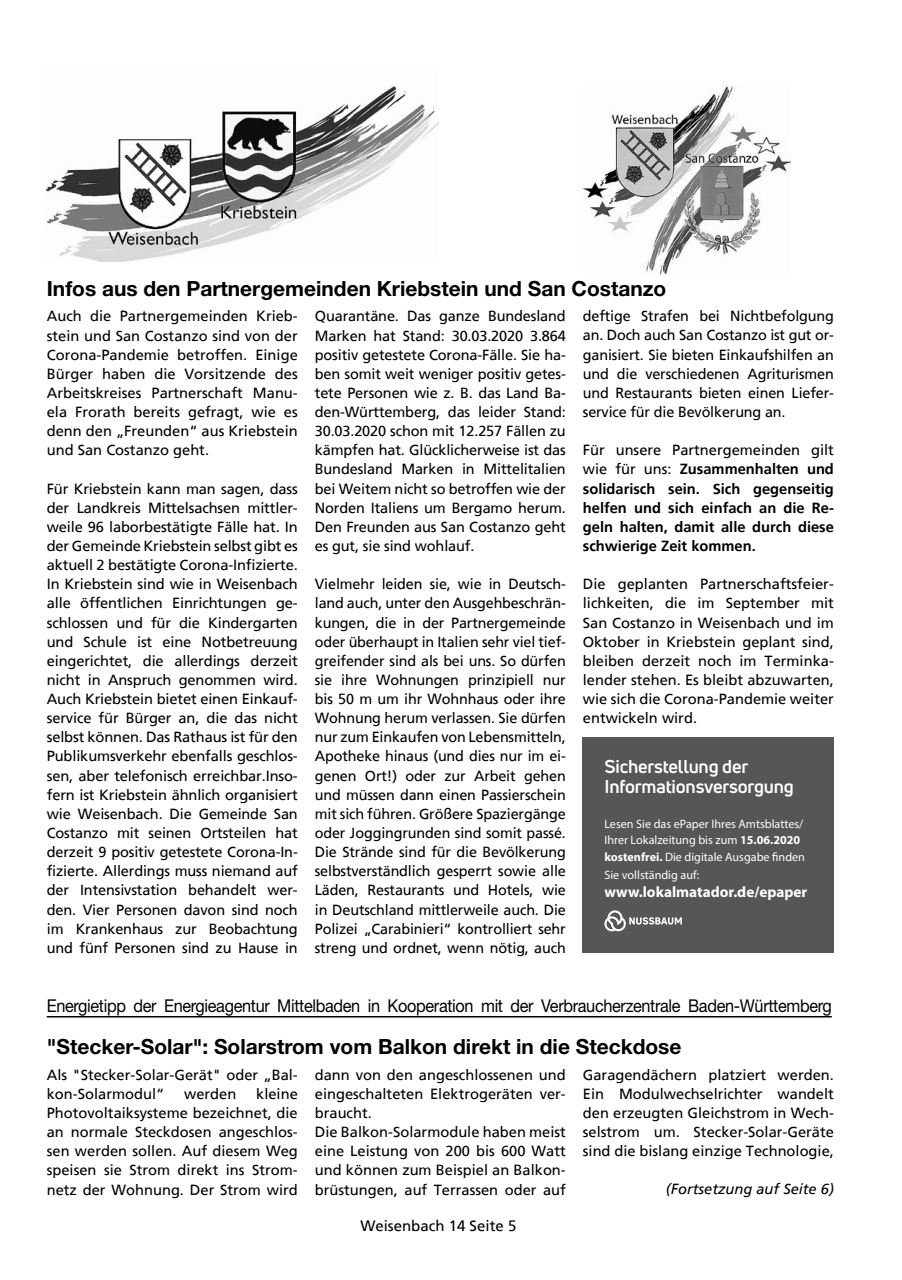
<style>
.page{position:relative;width:902px;height:1280px;background:#fff}
.page>*{position:absolute;margin:0;border:0;box-sizing:border-box;transform-origin:0 0}
.t1{font:700 20.85px "Helvetica Neue";color:#000}
.t2{font:700 18.15px/19.6px "Uni Neue";letter-spacing:-.01em;color:#fff}
.t3{font:17.7px "Helvetica Neue";letter-spacing:-.02em;color:#000;scale:.92 1}
.t4{font:700 15.15px "Myriad Pro";color:#fff}
.t5{font:15px "Frutiger";color:#000}
.t6{font:14.7px/19.2px "Frutiger";color:#000;text-align:justify}
.t7{font:700 14.7px/19.2px "Frutiger";color:#000;text-align:justify}
.t8{font:italic 14.7px "Frutiger";color:#000}
.t9{font:12.15px/16.6px "Myriad Pro";color:#fff}
.s1{font-weight:400}
.s2{font-weight:700}
</style>
<div class="page">
<img style="left:583px;top:85px;width:207px;height:189px">
<img style="left:47px;top:86px;width:391px;height:176px">
<hr style="left:47px;top:1016px;width:784px;height:1px;background:#000">
<div style="left:583px;top:738px;width:250px;height:215px;background:#565656"></div>
<svg style="left:604px;top:910px;width:77px;height:21px"></svg>
<h1 class="t1" style="left:47px;top:276px;width:621px">Infos aus den Partnergemeinden Kriebstein und San Costanzo</h1>
<p class="t6" style="left:47px;top:307px;width:252px">Auch die Partnergemeinden Krieb&shy;stein und San Costanzo sind von der Corona-Pandemie betroffen. Einige Bürger haben die Vorsitzende des Arbeitskreises Partnerschaft Manu&shy;ela Frorath bereits gefragt, wie es denn den „Freunden“ aus Kriebstein und San Costanzo geht.</p>
<p class="t6" style="left:47px;top:479px;width:252px">Für Kriebstein kann man sagen, dass der Landkreis Mittelsachsen mittler&shy;weile 96 laborbestätigte Fälle hat. In der Gemeinde Kriebstein selbst gibt es aktuell 2 bestätigte Corona-Infizierte.<br>In Kriebstein sind wie in Weisenbach alle öffentlichen Einrichtungen ge&shy;schlossen und für die Kindergarten und Schule ist eine Notbetreuung eingerichtet, die allerdings derzeit nicht in Anspruch genommen wird.<br>Auch Kriebstein bietet einen Einkauf&shy;service für Bürger an, die das nicht selbst können. Das Rathaus ist für den Publikumsverkehr ebenfalls geschlos&shy;sen, aber telefonisch erreichbar.Inso&shy;fern ist Kriebstein ähnlich organisiert wie Weisenbach. Die Gemeinde San Costanzo mit seinen Ortsteilen hat derzeit 9 positiv getestete Corona-In&shy;fizierte. Allerdings muss niemand auf der Intensivstation behandelt wer&shy;den. Vier Personen davon sind noch im Krankenhaus zur Beobachtung und fünf Personen sind zu Hause in</p>
<p class="t6" style="left:583px;top:306px;width:252px">deftige Strafen bei Nichtbefolgung an. Doch auch San Costanzo ist gut or&shy;ganisiert. Sie bieten Einkaufshilfen an und die verschiedenen Agriturismen und Restaurants bieten einen Liefer&shy;service für die Bevölkerung an.</p>
<p class="t7" style="left:583px;top:440px;width:252px"><span class="s1">Für unsere Partnergemeinden gilt wie für uns:</span> Zusammenhalten und solidarisch sein. Sich gegenseitig helfen und sich einfach an die Re&shy;geln halten, damit alle durch diese schwierige Zeit kommen.</p>
<p class="t6" style="left:583px;top:574px;width:252px">Die geplanten Partnerschaftsfeier&shy;lichkeiten, die im September mit San Costanzo in Weisenbach und im Oktober in Kriebstein geplant sind, bleiben derzeit noch im Terminka&shy;lender stehen. Es bleibt abzuwarten, wie sich die Corona-Pandemie weiter entwickeln wird.</p>
<p class="t6" style="left:315px;top:306px;width:252px">Quarantäne. Das ganze Bundesland Marken hat Stand: 30.03.2020 3.864 positiv getestete Corona-Fälle. Sie ha&shy;ben somit weit weniger positiv getes&shy;tete Personen wie z. B. das Land Ba&shy;den-Württemberg, das leider Stand:<br>30.03.2020 schon mit 12.257 Fällen zu kämpfen hat. Glücklicherweise ist das Bundesland Marken in Mittelitalien bei Weitem nicht so betroffen wie der Norden Italiens um Bergamo herum.<br>Den Freunden aus San Costanzo geht es gut, sie sind wohlauf.</p>
<p class="t6" style="left:315px;top:574px;width:252px">Vielmehr leiden sie, wie in Deutsch&shy;land auch, unter den Ausgehbeschrän&shy;kungen, die in der Partnergemeinde oder überhaupt in Italien sehr viel tief&shy;greifender sind als bei uns. So dürfen sie ihre Wohnungen prinzipiell nur bis 50 m um ihr Wohnhaus oder ihre Wohnung herum verlassen. Sie dürfen nur zum Einkaufen von Lebensmitteln, Apotheke hinaus (und dies nur im ei&shy;genen Ort!) oder zur Arbeit gehen und müssen dann einen Passierschein mit sich führen. Größere Spaziergänge oder Joggingrunden sind somit passé.<br>Die Strände sind für die Bevölkerung selbstverständlich gesperrt sowie alle Läden, Restaurants und Hotels, wie in Deutschland mittlerweile auch. Die Polizei „Carabinieri“ kontrolliert sehr streng und ordnet, wenn nötig, auch</p>
<p class="t2" style="left:604px;top:756px;width:191px">Sicherstellung der<br>Informationsversorgung</p>
<p class="t9" style="left:604px;top:815px;width:202px">Lesen Sie das ePaper Ihres Amtsblattes/<br>Ihrer Lokalzeitung bis zum <span class="s2">15.06.2020 kostenfrei.</span> Die digitale Ausgabe finden</p>
<p class="t9" style="left:604px;top:866px;width:97px">Sie vollständig auf:</p>
<p class="t4" style="left:604px;top:882px;width:204px">www.lokalmatador.de/epaper</p>
<p class="t3" style="left:47px;top:995px;width:854px">Energietipp der Energieagentur Mittelbaden in Kooperation mit der Verbraucherzentrale Baden-Württemberg</p>
<h1 class="t1" style="left:47px;top:1034px;width:636px">"Stecker-Solar": Solarstrom vom Balkon direkt in die Steckdose</h1>
<p class="t6" style="left:47px;top:1065px;width:252px">Als "Stecker-Solar-Gerät" oder „Bal&shy;kon-Solarmodul“</p>
<p class="t6" style="left:315px;top:1065px;width:252px;text-align:left">dann von den angeschlossenen und eingeschalteten Elektrogeräten ver&shy;braucht.<br>Die Balkon-Solarmodule haben meist eine Leistung von 200 bis 600 Watt und können zum Beispiel an Balkon&shy;brüstungen, auf Terrassen oder auf</p>
<p class="t6" style="left:583px;top:1065px;width:252px">Garagendächern platziert werden.<br>Ein Modulwechselrichter wandelt den erzeugten Gleichstrom in Wech&shy;selstrom um. Stecker-Solar-Geräte sind die bislang einzige Technologie,</p>
<p class="t6" style="left:47px;top:1084px;width:252px;text-indent:209px">kleine Photovoltaiksysteme bezeichnet, die an normale Steckdosen angeschlos&shy;sen werden sollen. Auf diesem Weg speisen sie Strom direkt ins Strom&shy;netz der Wohnung. Der Strom wird</p>
<p class="t6" style="left:184px;top:1084px;width:54px">werden</p>
<p class="t8" style="left:665px;top:1180px;width:169px">(Fortsetzung auf Seite 6)</p>
<p class="t5" style="left:360px;top:1217px;width:157px">Weisenbach 14 Seite 5</p>
</div>
